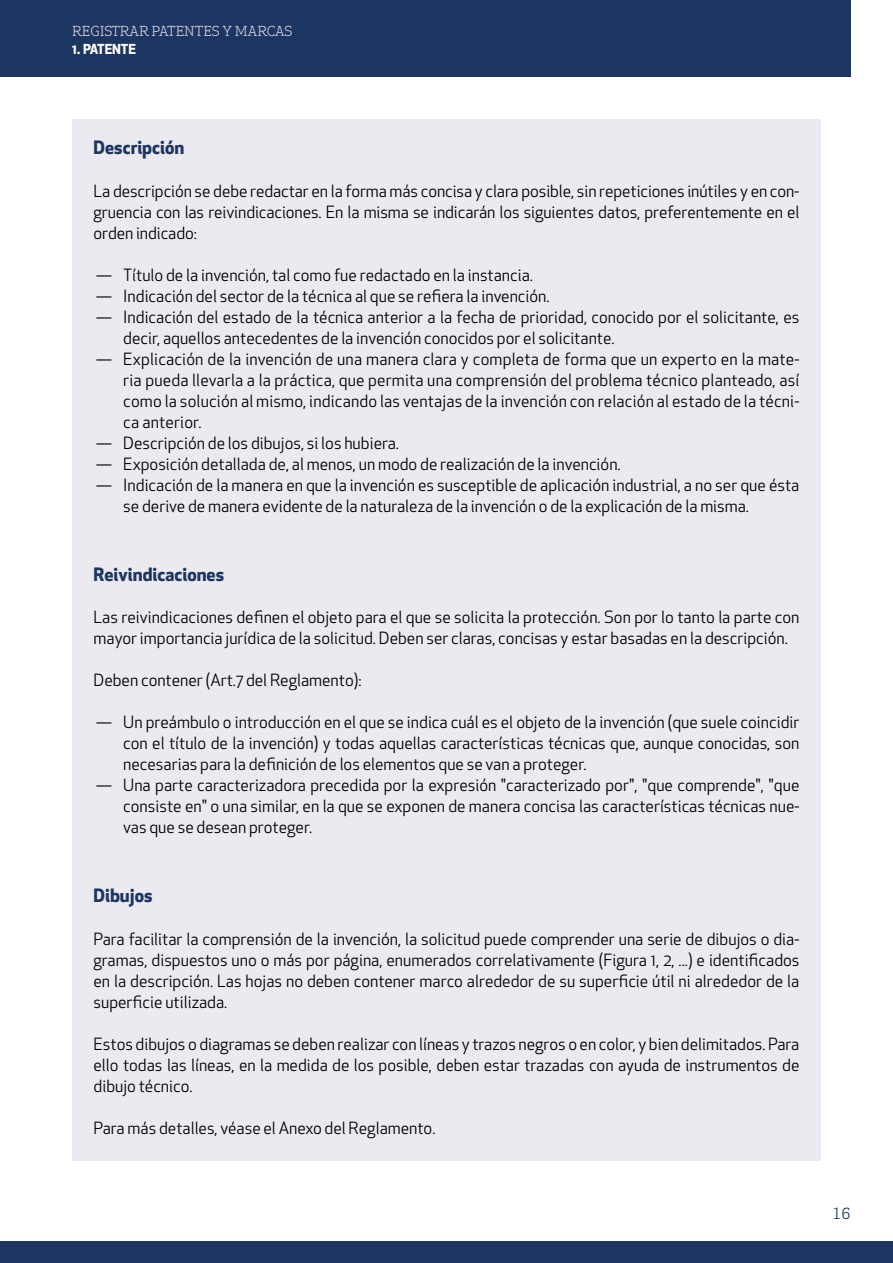
<style>
.page{position:relative;width:893px;height:1263px;background:#fff}
.page>*{position:absolute;margin:0;border:0;box-sizing:border-box;transform-origin:0 0}
.t1{font:700 18px "Apex New";color:#1d3661}
.t2{font:16.5px/21px "Apex New";color:#000;text-align:justify}
.t3{font:15px "Apex Serif";color:#1d3661}
.t4{font:13.5px "Apex Serif";color:#cdccda}
.t5{font:700 13.5px "Apex New";color:#fff}
</style>
<div class="page">
<div style="left:0;top:0;width:850px;height:77px;background:#1d3661"></div>
<div style="left:0;top:1242px;width:893px;height:21px;background:#1d3661"></div>
<div style="left:72px;top:119px;width:749px;height:1042px;background:#ebeaf0"></div>
<p class="t4" style="left:72px;top:22px;width:222px">REGISTRAR PATENTES Y MARCAS</p>
<p class="t5" style="left:72px;top:39px;width:65px">1. PATENTE</p>
<p class="t1" style="left:94px;top:134px;width:92px">Descripción</p>
<p class="t2" style="left:94px;top:180px;width:707px">La descripción se debe redactar en la forma más concisa y clara posible, sin repeticiones inútiles y en con&shy;gruencia con las reivindicaciones. En la misma se indicarán los siguientes datos, preferentemente en el orden indicado:</p>
<p class="t2" style="left:96px;top:264px;width:439px">— Título de la invención, tal como fue redactado en la instancia.</p>
<p class="t2" style="left:96px;top:285px;width:455px">— Indicación del sector de la técnica al que se refiera la invención.</p>
<p class="t2" style="left:123px;top:306px;width:677px;text-indent:-28px">— Indicación del estado de la técnica anterior a la fecha de prioridad, conocido por el solicitante, es decir, aquellos antecedentes de la invención conocidos por el solicitante.</p>
<p class="t2" style="left:123px;top:348px;width:678px;text-indent:-28px">— Explicación de la invención de una manera clara y completa de forma que un experto en la mate&shy;ria pueda llevarla a la práctica, que permita una comprensión del problema técnico planteado, así como la solución al mismo, indicando las ventajas de la invención con relación al estado de la técni&shy;ca anterior.</p>
<p class="t2" style="left:96px;top:432px;width:305px">— Descripción de los dibujos, si los hubiera.</p>
<p class="t2" style="left:96px;top:453px;width:526px">— Exposición detallada de, al menos, un modo de realización de la invención.</p>
<p class="t2" style="left:123px;top:474px;width:678px;text-indent:-28px">— Indicación de la manera en que la invención es susceptible de aplicación industrial, a no ser que ésta se derive de manera evidente de la naturaleza de la invención o de la explicación de la misma.</p>
<p class="t1" style="left:94px;top:561px;width:132px">Reivindicaciones</p>
<p class="t2" style="left:94px;top:607px;width:707px">Las reivindicaciones definen el objeto para el que se solicita la protección. Son por lo tanto la parte con mayor importancia jurídica de la solicitud. Deben ser claras, concisas y estar basadas en la descripción.</p>
<p class="t2" style="left:94px;top:670px;width:269px">Deben contener (Art.7 del Reglamento):</p>
<p class="t2" style="left:123px;top:712px;width:678px;text-indent:-28px">— Un preámbulo o introducción en el que se indica cuál es el objeto de la invención (que suele coincidir con el título de la invención) y todas aquellas características técnicas que, aunque conocidas, son necesarias para la definición de los elementos que se van a proteger.</p>
<p class="t2" style="left:123px;top:775px;width:678px;text-indent:-28px">— Una parte caracterizadora precedida por la expresión "caracterizado por", "que comprende", "que consiste en" o una similar, en la que se exponen de manera concisa las características técnicas nue&shy;vas que se desean proteger.</p>
<p class="t1" style="left:94px;top:883px;width:61px">Dibujos</p>
<p class="t2" style="left:94px;top:929px;width:707px">Para facilitar la comprensión de la invención, la solicitud puede comprender una serie de dibujos o dia&shy;gramas, dispuestos uno o más por página, enumerados correlativamente (Figura 1, 2, ...) e identificados en la descripción. Las hojas no deben contener marco alrededor de su superficie útil ni alrededor de la superficie utilizada.</p>
<p class="t2" style="left:94px;top:1034px;width:707px">Estos dibujos o diagramas se deben realizar con líneas y trazos negros o en color, y bien delimitados. Para ello todas las líneas, en la medida de los posible, deben estar trazadas con ayuda de instrumentos de dibujo técnico.</p>
<p class="t2" style="left:94px;top:1118px;width:343px">Para más detalles, véase el Anexo del Reglamento.</p>
<p class="t3" style="left:832px;top:1204px;width:19px">16</p>
</div>
